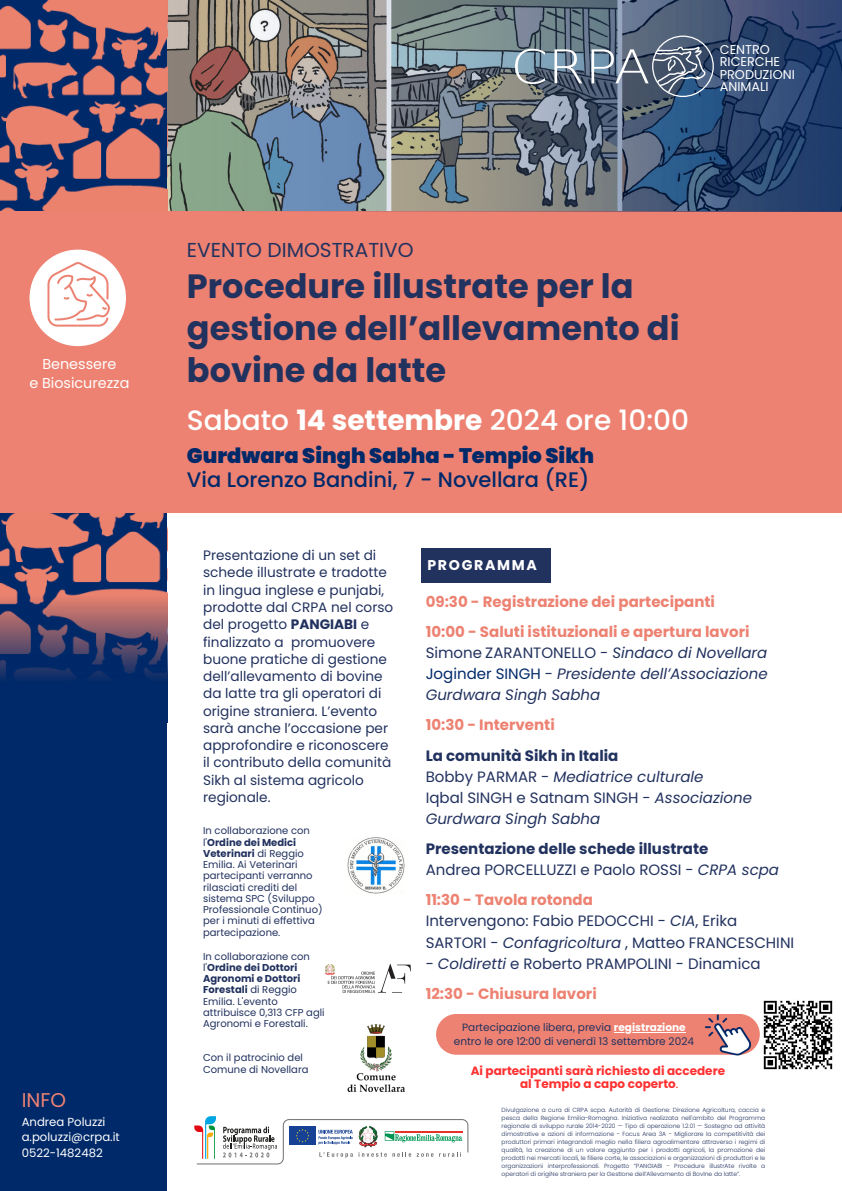
<style>
.page{position:relative;width:842px;height:1191px;background:#fff}
.page>*{position:absolute;margin:0;border:0;box-sizing:border-box;transform-origin:0 0}
.t1{font:700 33.6px/42px "Poppins";color:#22325f}
.t2{font:500 28px "Poppins";color:#fff}
.t3{font:500 21px/24.8px "Poppins";color:#002969}
.t4{font:20.1px "Poppins";color:#22325f}
.t5{font:19.9px "Poppins";color:#ed8272}
.t6{font:15px/21px "Poppins";color:#22325f}
.t7{font:italic 15px/21px "Poppins";color:#22325f}
.t8{font:700 15px "Poppins";color:#ed8272}
.t9{font:700 15px "Poppins";color:#22325f}
.t10{font:14.3px "Poppins";color:#fff}
.t11{font:700 14.1px "Poppins";letter-spacing:.12em;color:#fff}
.t12{font:13.7px/17.2px "Poppins";color:#22325f}
.t13{font:12.8px "Poppins";color:#fff}
.t14{font:700 12px "Poppins";color:#ff3131}
.t15{font:11.7px "Poppins";color:#fff}
.t16{font:10.5px "Poppins";color:#22325f}
.t17{font:10px/11.2px "Poppins";color:#22325f}
.t18{font:300 6px/8px "Poppins";color:#22325f;text-align:justify}
.s1{font-weight:700}
.s2{font-weight:900}
.s3{font-style:italic}
.s4{font-style:normal;color:#002969}
.s5{font-style:normal}
.s6{font-weight:400}
.s7{font-weight:700;color:#fff}
</style>
<div class="page">
<div style="left:0;top:0;width:167px;height:1190px;background:#002969"></div>
<img style="left:0;top:0;width:167px;height:592px">
<svg style="left:194px;top:1116px;width:274px;height:47px"></svg>
<div style="left:421px;top:548px;width:130px;height:34px;background:#22325f"></div>
<div style="left:436px;top:1014px;width:324px;height:40px;background:#ed8272"></div>
<img style="left:705px;top:1014px;width:47px;height:42px">
<div style="left:0;top:211px;width:842px;height:301px;background:#ed8272"></div>
<img style="left:167px;top:0;width:675px;height:211px">
<svg style="left:515px;top:49px;width:30px;height:35px"></svg>
<svg style="left:554px;top:49px;width:28px;height:34px"></svg>
<svg style="left:591px;top:36px;width:123px;height:61px;background:#637388"></svg>
<img style="left:0;top:592px;width:167px;height:87px">
<img style="left:30px;top:249px;width:96px;height:97px;border-radius:50%">
<img style="left:347px;top:837px;width:57px;height:56px">
<img style="left:325px;top:964px;width:85px;height:28px">
<img style="left:347px;top:1024px;width:57px;height:67px">
<img style="left:763px;top:1000px;width:70px;height:69px">
<hr style="left:614px;top:1031px;width:72px;height:1px;background:#fff">
<p class="t13" style="left:720px;top:40px;width:52px">CENTRO</p>
<p class="t13" style="left:720px;top:53px;width:62px">RICERCHE</p>
<p class="t13" style="left:720px;top:65px;width:76px">PRODUZIONI</p>
<p class="t13" style="left:720px;top:78px;width:50px">ANIMALI</p>
<h1 class="t10" style="left:42px;top:354px;width:75px">Benessere</h1>
<h2 class="t10" style="left:29px;top:373px;width:102px">e Biosicurezza</h2>
<h6 class="t5" style="left:22px;top:1085px;width:46px">INFO</h6>
<p class="t15" style="left:22px;top:1113px;width:85px">Andrea Poluzzi</p>
<p class="t15" style="left:22px;top:1128px;width:100px">a.poluzzi@crpa.it</p>
<p class="t15" style="left:22px;top:1144px;width:83px">0522-1482482</p>
<p class="t4" style="left:187px;top:236px;width:228px">EVENTO DIMOSTRATIVO</p>
<p class="t1" style="left:187px;top:265px;width:494px">Procedure illustrate per la gestione dell’allevamento di bovine da latte</p>
<p class="t2" style="left:187px;top:401px;width:504px">Sabato <span class="s1">14 settembre</span> 2024 ore 10:00</p>
<p class="t3" style="left:187px;top:443px;width:409px"><span class="s2">Gurdwara Singh Sabha - Tempio Sikh<br></span>Via Lorenzo Bandini, 7 - Novellara (RE)</p>
<h4 class="t12" style="left:203px;top:546px;width:192px">Presentazione di un set di schede illustrate e tradotte in lingua inglese e punjabi, prodotte dal CRPA nel corso del progetto <span class="s1">PANGIABI</span> e finalizzato a promuovere buone pratiche di gestione dell’allevamento di bovine da latte tra gli operatori di origine straniera. L’evento sarà anche l’occasione per approfondire e riconoscere il contributo della comunità<br>Sikh al sistema agricolo regionale.</h4>
<p class="t11" style="left:427px;top:555px;width:111px">PROGRAMMA</p>
<p class="t8" style="left:426px;top:591px;width:291px">09:30 - Registrazione dei partecipanti</p>
<h5 class="t8" style="left:426px;top:621px;width:325px">10:00 - Saluti istituzionali e apertura lavori</h5>
<h6 class="t6" style="left:426px;top:642px;width:343px">Simone ZARANTONELLO - <span class="s3">Sindaco di Novellara</span></h6>
<p class="t7" style="left:426px;top:663px;width:344px"><span class="s4">Joginder SINGH</span> <span class="s5">-</span> Presidente dell’Associazione<br>Gurdwara Singh Sabha</p>
<p class="t8" style="left:426px;top:714px;width:131px">10:30 - Interventi</p>
<p class="t9" style="left:426px;top:745px;width:194px">La comunità Sikh in Italia</p>
<h6 class="t7" style="left:426px;top:766px;width:279px"><span class="s5">Bobby PARMAR -</span> Mediatrice culturale</h6>
<p class="t7" style="left:426px;top:787px;width:328px"><span class="s5">Iqbal SINGH e Satnam SINGH -</span> Associazione<br>Gurdwara Singh Sabha</p>
<p class="t9" style="left:426px;top:838px;width:284px">Presentazione delle schede illustrate</p>
<p class="t6" style="left:426px;top:859px;width:355px">Andrea PORCELLUZZI e Paolo ROSSI - <span class="s3">CRPA scpa</span></p>
<p class="t8" style="left:426px;top:889px;width:169px">11:30 - Tavola rotonda</p>
<p class="t6" style="left:426px;top:910px;width:370px">Intervengono: Fabio PEDOCCHI - <span class="s3">CIA</span>, Erika<br>SARTORI - <span class="s3">Confagricoltura</span> , Matteo FRANCESCHINI</p>
<p class="t6" style="left:426px;top:952px;width:336px">- <span class="s3">Coldiretti</span> e Roberto PRAMPOLINI - Dinamica</p>
<p class="t8" style="left:426px;top:982px;width:173px">12:30 - Chiusura lavori</p>
<p class="t17" style="left:203px;top:825px;width:121px">In collaborazione con l'<span class="s1">Ordine dei Medici<br>Veterinari</span> di Reggio<br>Emilia. Ai Veterinari partecipanti verranno rilasciati crediti del sistema SPC (Sviluppo<br>Professionale Continuo) per i minuti di effettiva partecipazione.</p>
<p class="t17" style="left:203px;top:950px;width:123px">In collaborazione con l'<span class="s1">Ordine dei Dottori<br>Agronomi e Dottori<br>Forestali</span> di Reggio<br>Emilia. L'evento attribuisce 0,313 CFP agli<br>Agronomi e Forestali.</p>
<p class="t17" style="left:203px;top:1052px;width:107px">Con il patrocinio del<br>Comune di Novellara</p>
<p class="t14" style="left:471px;top:1061px;width:256px">Ai partecipanti sarà richiesto di accedere</p>
<p class="t14" style="left:520px;top:1075px;width:160px">al Tempio a capo coperto<span class="s6">.</span></p>
<p class="t16" style="left:462px;top:1020px;width:225px">Partecipazione libera, previa <span class="s7">registrazione</span></p>
<h3 class="t16" style="left:454px;top:1034px;width:242px">entro le ore 12:00 di venerdì 13 settembre 2024</h3>
<p class="t18" style="left:502px;top:1105px;width:265px">Divulgazione a cura di CRPA scpa. Autorità di Gestione: Direzione Agricoltura, caccia e pesca della Regione Emilia-Romagna. Iniziativa realizzata nell'ambito del Programma regionale di sviluppo rurale 2014-2020 — Tipo di operazione 1.2.01 — Sostegno ad attività dimostrative e azioni di informazione - Focus Area 3A - Migliorare la competitività dei produttori primari integrandoli meglio nella filiera agroalimentare attraverso i regimi di qualità, la creazione di un valore aggiunto per i prodotti agricoli, la promozione dei prodotti nei mercati locali, le filiere corte, le associazioni e organizzazioni di produttori e le organizzazioni interprofessionali. Progetto “PANGIABI - Procedure illustrAte rivolte a operatori di origiNe straniera per la GestIone dell’Allevamento di BovIne da latte”.</p>
</div>
